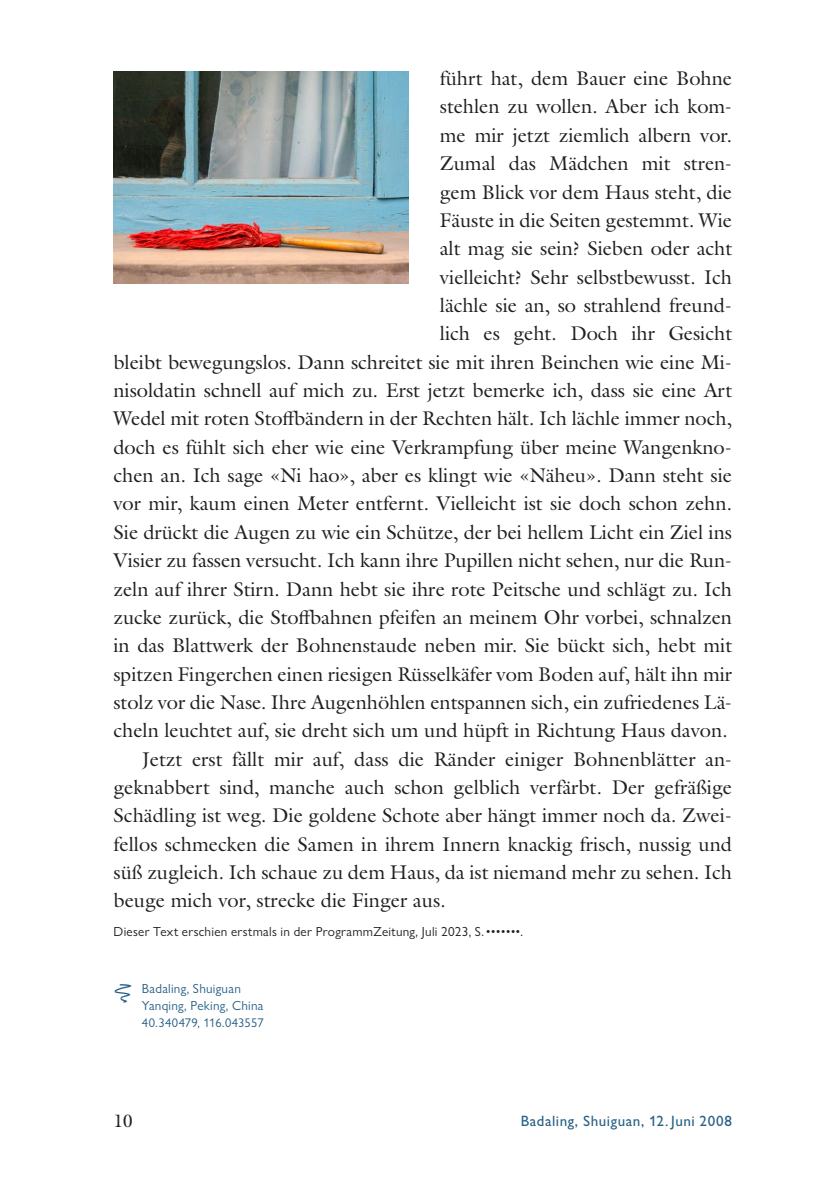
<style>
.page{position:relative;width:840px;height:1191px;background:#fff}
.page>*{position:absolute;margin:0;border:0;box-sizing:border-box;transform-origin:0 0}
.t1{font:26px "Samuel Pin";color:#296186}
.Lauftext{font:20px/28.4px "Galliard Pro";letter-spacing:-.005em;color:#231f20;text-align:justify}
.t2{font:18px "Galliard Pro";color:#231f20}
.t3{font:500 15px "Gill Sans Nova";letter-spacing:.04em;color:#296186}
.Anmerkung_am_Textend{font:13.2px "Gill Sans Nova";letter-spacing:.02em;color:#231f20}
.Anmerkung_am_Textend-2{font:13.2px/17px "Gill Sans Nova";letter-spacing:.02em;color:#296186}
.Anmerkung_am_Textend-3{font:12.6px "Gill Sans Nova";letter-spacing:.015em;color:#296186}
</style>
<div class="page">
<img style="left:113px;top:71px;width:295px;height:212px">
<p class="Lauftext" style="left:439px;top:64px;width:294px">führt hat, dem Bauer eine Bohne stehlen zu wollen. Aber ich kom&shy;me mir jetzt ziemlich albern vor.<br>Zumal das Mädchen mit stren&shy;gem Blick vor dem Haus steht, die Fäuste in die Seiten gestemmt. Wie alt mag sie sein? Sieben oder acht vielleicht? Sehr selbstbewusst. Ich lächle sie an, so strahlend freund&shy;lich es geht. Doch ihr Gesicht</p>
<p class="Lauftext" style="left:113px;top:347px;width:620px">bleibt bewegungslos. Dann schreitet sie mit ihren Beinchen wie eine Mi&shy;nisoldatin schnell auf mich zu. Erst jetzt bemerke ich, dass sie eine Art Wedel mit roten Stoffbändern in der Rechten hält. Ich lächle immer noch, doch es fühlt sich eher wie eine Verkrampfung über meine Wangenkno&shy;chen an. Ich sage «Ni hao», aber es klingt wie «Näheu». Dann steht sie vor mir, kaum einen Meter entfernt. Vielleicht ist sie doch schon zehn.<br>Sie drückt die Augen zu wie ein Schütze, der bei hellem Licht ein Ziel ins Visier zu fassen versucht. Ich kann ihre Pupillen nicht sehen, nur die Run&shy;zeln auf ihrer Stirn. Dann hebt sie ihre rote Peitsche und schlägt zu. Ich zucke zurück, die Stoffbahnen pfeifen an meinem Ohr vorbei, schnalzen in das Blattwerk der Bohnenstaude neben mir. Sie bückt sich, hebt mit spitzen Fingerchen einen riesigen Rüsselkäfer vom Boden auf, hält ihn mir stolz vor die Nase. Ihre Augenhöhlen entspannen sich, ein zufriedenes Lä&shy;cheln leuchtet auf, sie dreht sich um und hüpft in Richtung Haus davon.</p>
<p class="Lauftext" style="left:113px;top:744px;width:619px;text-indent:28px">Jetzt erst fällt mir auf, dass die Ränder einiger Bohnenblätter an&shy;geknabbert sind, manche auch schon gelblich verfärbt. Der gefräßige Schädling ist weg. Die goldene Schote aber hängt immer noch da. Zwei&shy;fellos schmecken die Samen in ihrem Innern knackig frisch, nussig und süß zugleich. Ich schaue zu dem Haus, da ist niemand mehr zu sehen. Ich beuge mich vor, strecke die Finger aus.</p>
<p class="Anmerkung_am_Textend" style="left:113px;top:923px;width:410px">Dieser Text erschien erstmals in der ProgrammZeitung, Juli 2023, S.•••••••.</p>
<p class="t1" style="left:113px;top:976px;width:21px">p</p>
<p class="Anmerkung_am_Textend-2" style="left:142px;top:979px;width:123px">Badaling, Shuiguan<br>Yanqing, Peking, China</p>
<p class="Anmerkung_am_Textend-3" style="left:142px;top:1014px;width:123px">40.340479, 116.043557</p>
<p class="t2" style="left:113px;top:1108px;width:21px">10</p>
<p class="t3" style="left:520px;top:1111px;width:213px">Badaling, Shuiguan, 12. Juni 2008</p>
</div>
